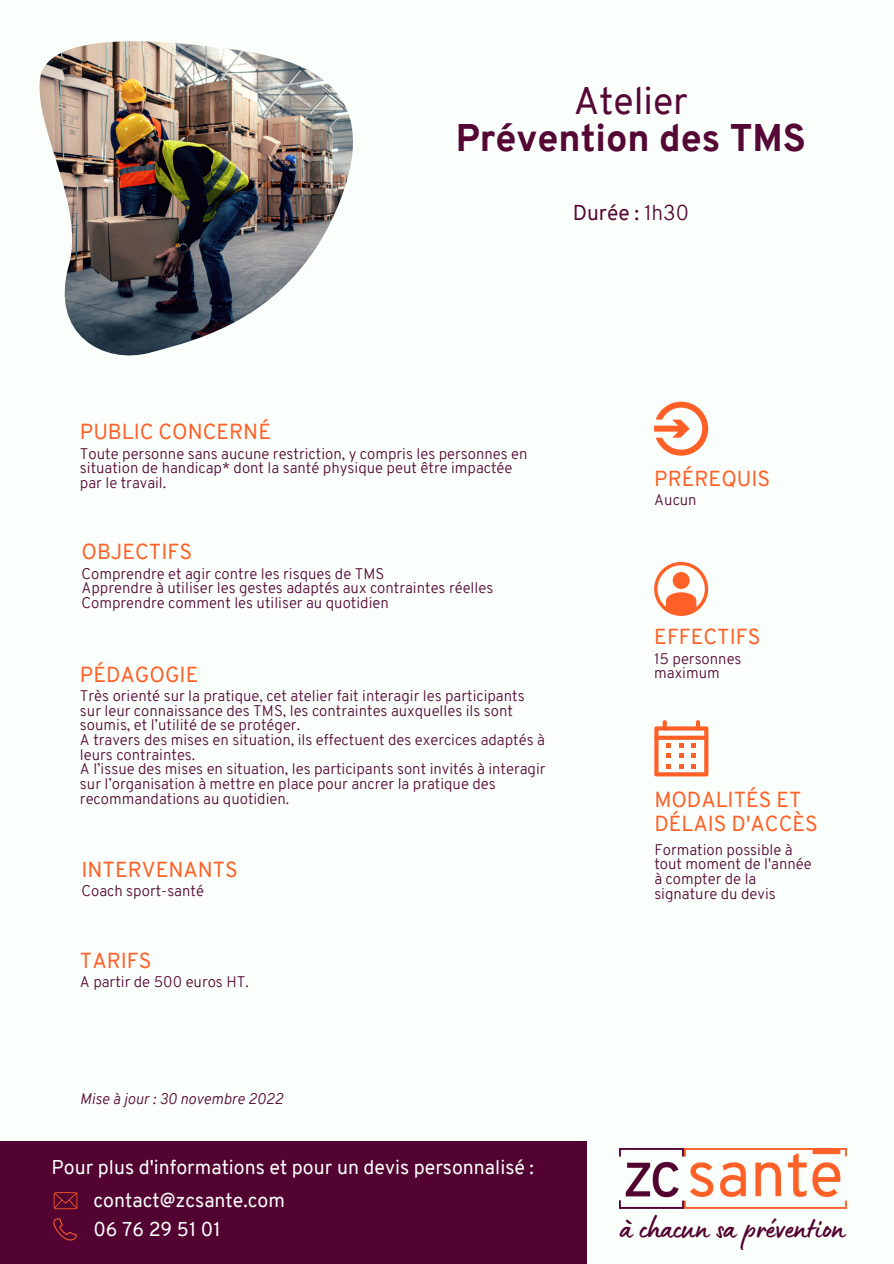
<style>
.page{position:relative;width:894px;height:1264px;background:#fff}
.page>*{position:absolute;margin:0;border:0;box-sizing:border-box;transform-origin:0 0}
.t1{font:800 37.5px "Overpass";color:#550835}
.t2{font:37.5px "Overpass";color:#550835}
.t3{font:32.4px "Lumios Marker";color:#520331}
.t4{font:21.15px/23.7px "Overpass";color:#ff6027}
.t5{font:21px "Overpass";color:#550835}
.t6{font:19.5px/29.2px "Overpass";color:#fbfffb}
.t7{font:300 15px/14.7px "Overpass";color:#550835}
.t8{font:italic 300 15px "Overpass";color:#550835}
.s1{font-weight:300}
</style>
<div class="page">
<div style="left:0;top:0;width:893px;height:1263px;background:#fbfffb"></div>
<div style="left:0;top:1140px;width:586px;height:123px;background:#520331"></div>
<img style="left:619px;top:1148px;width:227px;height:60px">
<svg style="left:54px;top:1192px;width:23px;height:17px"></svg>
<svg style="left:54px;top:1218px;width:23px;height:22px"></svg>
<svg style="left:654px;top:401px;width:54px;height:54px"></svg>
<svg style="left:654px;top:720px;width:54px;height:56px"></svg>
<svg style="left:654px;top:562px;width:54px;height:54px"></svg>
<img style="left:39px;top:41px;width:314px;height:315px">
<h1 class="t2" style="left:573px;top:86px;width:115px">Atelier</h1>
<h1 class="t1" style="left:455px;top:123px;width:351px">Prévention des TMS</h1>
<h3 class="t5" style="left:572px;top:204px;width:118px">Durée : <span class="s1">1h30</span></h3>
<h3 class="t4" style="left:80px;top:422px;width:192px">PUBLIC CONCERNÉ</h3>
<p class="t7" style="left:80px;top:448px;width:449px">Toute personne sans aucune restriction, y compris les personnes en situation de handicap* dont la santé physique peut être impactée par le travail.</p>
<h3 class="t4" style="left:81px;top:542px;width:112px">OBJECTIFS</h3>
<p class="t7" style="left:81px;top:567px;width:413px">Comprendre et agir contre les risques de TMS<br>Apprendre à utiliser les gestes adaptés aux contraintes réelles<br>Comprendre comment les utiliser au quotidien</p>
<h3 class="t4" style="left:80px;top:664px;width:120px">PÉDAGOGIE</h3>
<p class="t7" style="left:80px;top:690px;width:467px">Très orienté sur la pratique, cet atelier fait interagir les participants sur leur connaissance des TMS, les contraintes auxquelles ils sont soumis, et l’utilité de se protéger.<br>A travers des mises en situation, ils effectuent des exercices adaptés à leurs contraintes.<br>A l’issue des mises en situation, les participants sont invités à interagir sur l’organisation à mettre en place pour ancrer la pratique des recommandations au quotidien.</p>
<h3 class="t4" style="left:81px;top:859px;width:158px">INTERVENANTS</h3>
<p class="t7" style="left:81px;top:885px;width:124px">Coach sport-santé</p>
<h3 class="t4" style="left:80px;top:950px;width:73px">TARIFS</h3>
<p class="t7" style="left:80px;top:975px;width:170px">A partir de 500 euros HT.</p>
<p class="t8" style="left:80px;top:1092px;width:204px">Mise à jour : 30 novembre 2022</p>
<h3 class="t6" style="left:52px;top:1154px;width:484px">Pour plus d'informations et pour un devis personnalisé :</h3>
<h3 class="t6" style="left:93px;top:1187px;width:193px">contact@zcsante.com<br>06 76 29 51 01</h3>
<h3 class="t4" style="left:654px;top:468px;width:117px">PRÉREQUIS</h3>
<p class="t7" style="left:654px;top:494px;width:44px">Aucun</p>
<h3 class="t4" style="left:654px;top:627px;width:108px">EFFECTIFS</h3>
<p class="t7" style="left:654px;top:652px;width:89px">15 personnes maximum</p>
<h3 class="t4" style="left:654px;top:790px;width:165px">MODALITÉS ET<br>DÉLAIS D'ACCÈS</h3>
<p class="t7" style="left:654px;top:843px;width:159px">Formation possible à tout moment de l'année à compter de la signature du devis</p>
<h2 class="t3" style="left:619px;top:1216px;width:227px">à chacun sa prévention</h2>
</div>
